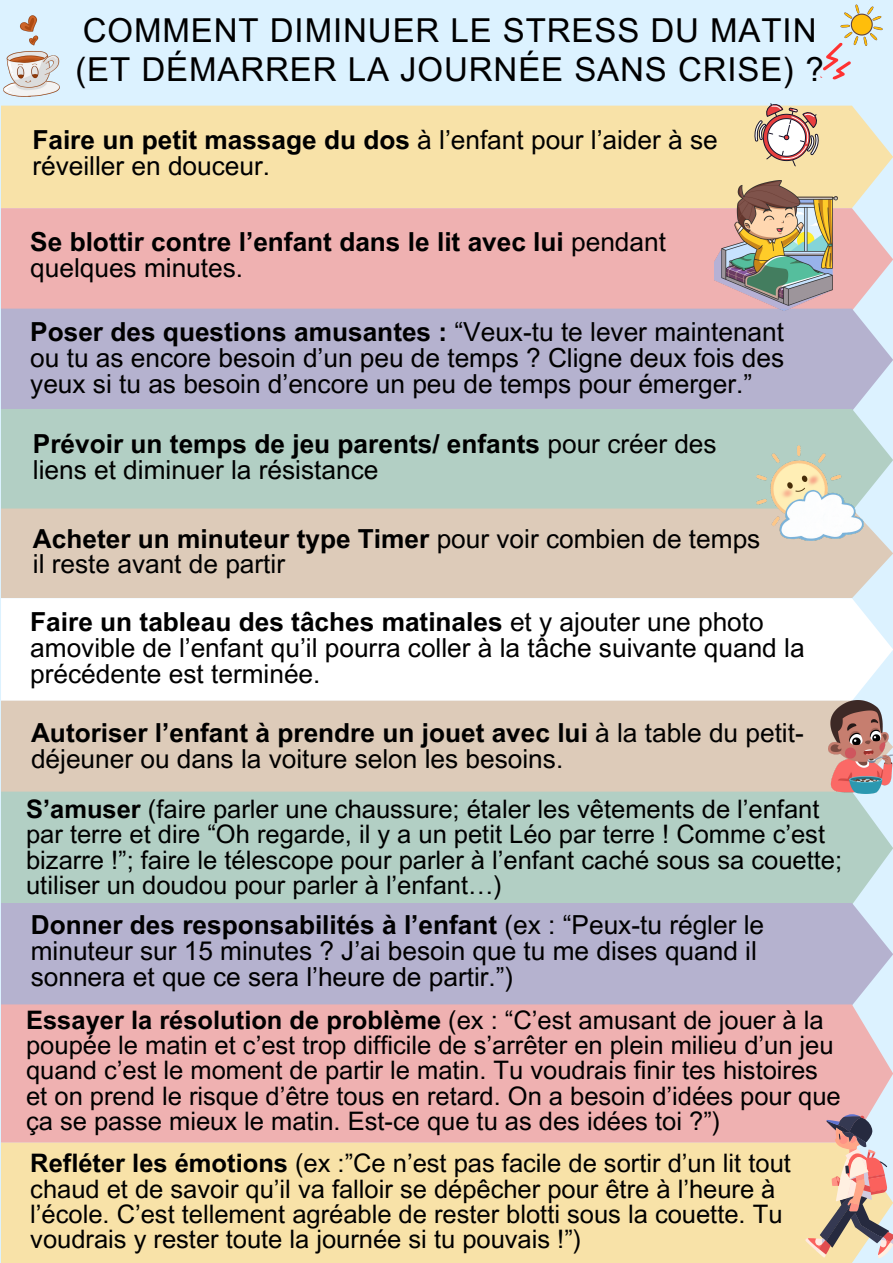
<style>
.page{position:relative;width:893px;height:1263px;background:#dcf2ff}
.page>*{position:absolute;margin:0;border:0;box-sizing:border-box;transform-origin:0 0}
.t1{font:33px/39.4px "Arial MT Pro";letter-spacing:.03em;color:#000}
.t2{font:26.25px/25.9px "Arial MT Pro";color:#000}
.t3{font:700 26.25px/25.9px "Arial MT Pro";color:#000}
.t4{font:25.5px/25.3px "Arial MT Pro";color:#000}
.s1{font-weight:700}
.s2{font-weight:400}
</style>
<div class="page">
<div style="left:1px;top:106px;width:892px;height:102px;background:#f8e2a8"></div>
<div style="left:1px;top:208px;width:892px;height:101px;background:#efb1b1"></div>
<div style="left:1px;top:309px;width:892px;height:100px;background:#b5b2cf"></div>
<div style="left:1px;top:409px;width:892px;height:99px;background:#b2cfc4"></div>
<div style="left:1px;top:508px;width:892px;height:90px;background:#ddcbb9"></div>
<div style="left:1px;top:598px;width:892px;height:103px;background:#fff"></div>
<div style="left:1px;top:701px;width:827px;height:91px;background:#ddcbb9"></div>
<div style="left:1px;top:792px;width:892px;height:111px;background:#b2cfc4"></div>
<div style="left:1px;top:903px;width:892px;height:101px;background:#b5b2cf"></div>
<div style="left:1px;top:1004px;width:892px;height:139px;background:#efb1b1"></div>
<div style="left:1px;top:1143px;width:854px;height:120px;background:#f8e2a8"></div>
<img style="left:714px;top:181px;width:123px;height:130px">
<img style="left:757px;top:446px;width:106px;height:95px">
<svg style="left:750px;top:103px;width:73px;height:65px;background:#d9bca4"></svg>
<img style="left:828px;top:700px;width:65px;height:94px">
<svg style="left:805px;top:1114px;width:88px;height:144px"></svg>
<img style="left:3px;top:16px;width:57px;height:81px">
<svg style="left:820px;top:4px;width:63px;height:76px"></svg>
<p class="t1" style="left:75px;top:15px;width:750px">COMMENT DIMINUER LE STRESS DU MATIN (ET DÉMARRER LA JOURNÉE SANS CRISE) ?</p>
<h2 class="t2" style="left:32px;top:130px;width:687px"><span class="s1">Faire un petit massage du dos</span> à l’enfant pour l’aider à se réveiller en douceur.</h2>
<h2 class="t3" style="left:30px;top:232px;width:637px">Se blottir contre l’enfant dans le lit avec lui <span class="s2">pendant quelques minutes.</span></h2>
<h2 class="t2" style="left:30px;top:322px;width:755px;text-align:justify"><span class="s1">Poser des questions amusantes :</span> “Veux-tu te lever maintenant ou tu as encore besoin d’un peu de temps ? Cligne deux fois des yeux si tu as besoin d’encore un peu de temps pour émerger.”</h2>
<p class="t2" style="left:33px;top:434px;width:685px"><span class="s1">Prévoir un temps de jeu parents/ enfants</span> pour créer des liens et diminuer la résistance</p>
<h2 class="t2" style="left:33px;top:529px;width:729px"><span class="s1">Acheter un minuteur type Timer</span> pour voir combien de temps il reste avant de partir</h2>
<h2 class="t2" style="left:30px;top:612px;width:776px"><span class="s1">Faire un tableau des tâches matinales</span> et y ajouter une photo amovible de l’enfant qu’il pourra coller à la tâche suivante quand la précédente est terminée.</h2>
<p class="t2" style="left:31px;top:723px;width:774px"><span class="s1">Autoriser l’enfant à prendre un jouet avec lui</span> à la table du petit&shy;déjeuner ou dans la voiture selon les besoins.</p>
<p class="t4" style="left:26px;top:799px;width:817px"><span class="s1">S’amuser</span> (faire parler une chaussure; étaler les vêtements de l’enfant par terre et dire “Oh regarde, il y a un petit Léo par terre ! Comme c’est bizarre !”; faire le télescope pour parler à l’enfant caché sous sa couette; utiliser un doudou pour parler à l’enfant…)</p>
<h2 class="t2" style="left:31px;top:915px;width:735px"><span class="s1">Donner des responsabilités à l’enfant</span> (ex : “Peux-tu régler le minuteur sur 15 minutes ? J’ai besoin que tu me dises quand il sonnera et que ce sera l’heure de partir.”)</h2>
<p class="t4" style="left:26px;top:1010px;width:816px"><span class="s1">Essayer la résolution de problème</span> (ex : “C’est amusant de jouer à la poupée le matin et c’est trop difficile de s’arrêter en plein milieu d’un jeu quand c’est le moment de partir le matin. Tu voudrais finir tes histoires et on prend le risque d’être tous en retard. On a besoin d’idées pour que ça se passe mieux le matin. Est-ce que tu as des idées toi ?”)</p>
<h2 class="t4" style="left:30px;top:1154px;width:762px"><span class="s1">Refléter les émotions</span> (ex :”Ce n’est pas facile de sortir d’un lit tout chaud et de savoir qu’il va falloir se dépêcher pour être à l’heure à l’école. C’est tellement agréable de rester blotti sous la couette. Tu voudrais y rester toute la journée si tu pouvais !”)</h2>
</div>
